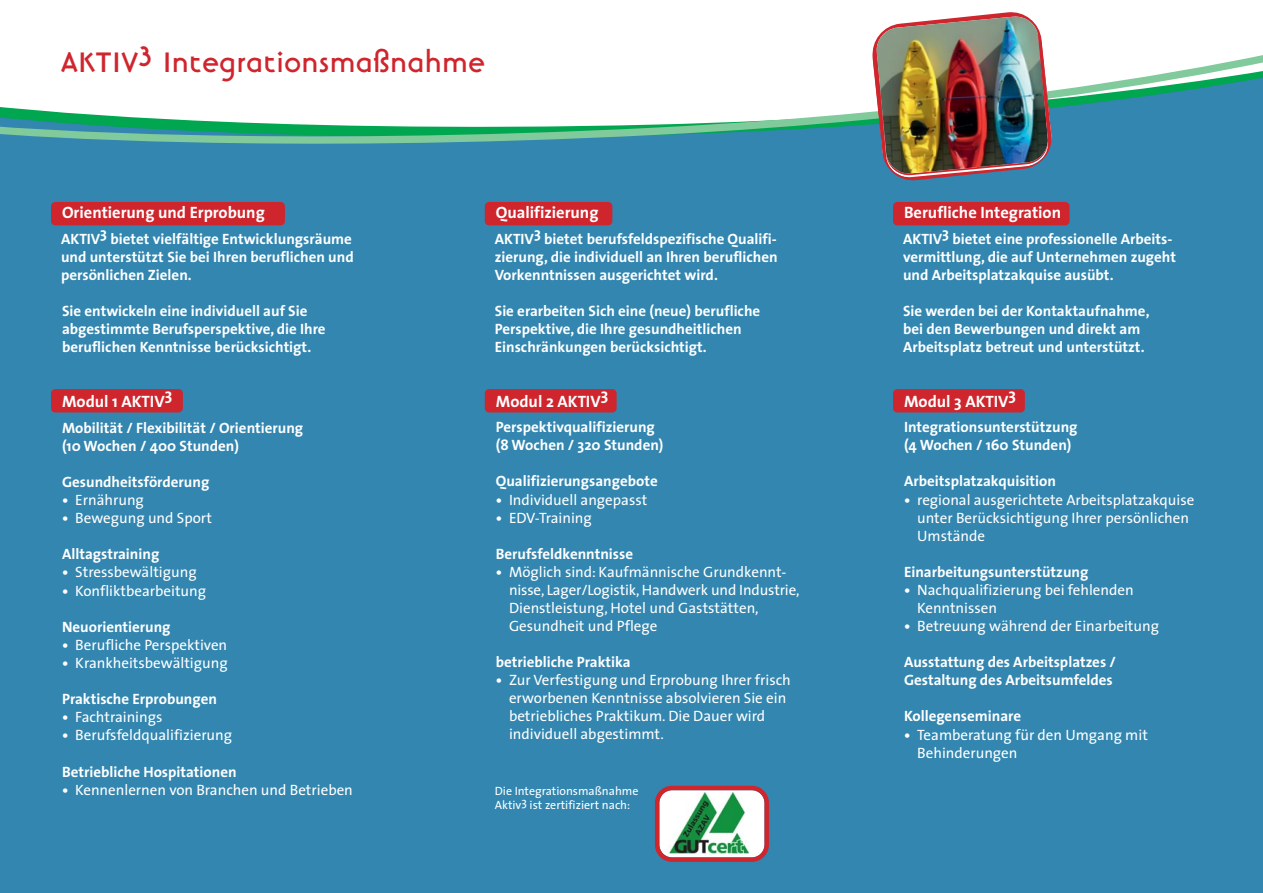
<style>
.page{position:relative;width:1263px;height:893px;background:#3286b0}
.page>*{position:absolute;margin:0;border:0;box-sizing:border-box;transform-origin:0 0}
.t1{font:700 34.5px "Linotype Banjoman Text";letter-spacing:.025em;color:#cf252d}
.t2{font:700 16.5px "The Sans";color:#fff}
.t3{font:700 15px/18px "The Sans";color:#fff}
.t4{font:15px/18px "The Sans";color:#fff}
.t5{font:12px/14.4px "The Sans";color:#fff}
.s1{font-weight:700}
</style>
<div class="page">
<div style="left:0;top:0;width:1263px;height:54px;background:#fff"></div>
<svg style="left:0;top:54px;width:1263px;height:90px;fill:#fff"></svg>
<div style="left:51px;top:202px;width:234px;height:23px;background:#cf252d;border-radius:4px"></div>
<img style="left:871px;top:11px;width:182px;height:170px">
<div style="left:485px;top:202px;width:127px;height:23px;background:#cf252d;border-radius:4px"></div>
<div style="left:893px;top:202px;width:176px;height:23px;background:#cf252d;border-radius:4px"></div>
<div style="left:51px;top:389px;width:132px;height:23px;background:#cf252d;border-radius:4px"></div>
<div style="left:485px;top:389px;width:132px;height:23px;background:#cf252d;border-radius:4px"></div>
<div style="left:893px;top:389px;width:132px;height:23px;background:#cf252d;border-radius:4px"></div>
<svg style="left:655px;top:786px;width:114px;height:76px"></svg>
<h1 class="t1" style="left:61px;top:48px;width:425px">AKTIV3 Integrationsmaßnahme</h1>
<p class="t2" style="left:62px;top:206px;width:204px">Orientierung und Erprobung</p>
<p class="t3" style="left:61px;top:231px;width:294px">AKTIV3 bietet vielfältige Entwicklungsräume und unterstützt Sie bei Ihren beruflichen und persönlichen Zielen.</p>
<p class="t3" style="left:62px;top:303px;width:265px">Sie entwickeln eine individuell auf Sie abgestimmte Berufsperspektive, die Ihre beruflichen Kenntnisse berücksichtigt.</p>
<p class="t2" style="left:62px;top:395px;width:112px">Modul 1 AKTIV3</p>
<p class="t3" style="left:62px;top:420px;width:243px">Mobilität / Flexibilität / Orientierung (10 Wochen / 400 Stunden)</p>
<p class="t3" style="left:62px;top:474px;width:149px">Gesundheitsförderung</p>
<p class="t4" style="left:62px;top:492px;width:83px"><span class="s1">•</span> Ernährung</p>
<p class="t4" style="left:62px;top:510px;width:151px"><span class="s1">•</span> Bewegung und Sport</p>
<p class="t3" style="left:62px;top:547px;width:99px">Alltagstraining</p>
<p class="t4" style="left:62px;top:565px;width:136px"><span class="s1">•</span> Stressbewältigung</p>
<p class="t4" style="left:62px;top:583px;width:146px"><span class="s1">•</span> Konfliktbearbeitung</p>
<p class="t3" style="left:62px;top:619px;width:110px">Neuorientierung</p>
<p class="t4" style="left:62px;top:637px;width:167px"><span class="s1">•</span> Berufliche Perspektiven</p>
<p class="t4" style="left:62px;top:655px;width:167px"><span class="s1">•</span> Krankheitsbewältigung</p>
<p class="t3" style="left:62px;top:691px;width:156px">Praktische Erprobungen</p>
<p class="t4" style="left:62px;top:710px;width:102px"><span class="s1">•</span> Fachtrainings</p>
<p class="t4" style="left:62px;top:728px;width:172px"><span class="s1">•</span> Berufsfeldqualifizierung</p>
<p class="t3" style="left:62px;top:764px;width:176px">Betriebliche Hospitationen</p>
<p class="t4" style="left:62px;top:782px;width:292px"><span class="s1">•</span> Kennenlernen von Branchen und Betrieben</p>
<p class="t2" style="left:496px;top:206px;width:104px">Qualifizierung</p>
<p class="t3" style="left:495px;top:231px;width:284px;text-align:justify">AKTIV3 bietet berufsfeldspezifische Qualifi&shy;zierung, die individuell an Ihren beruflichen Vorkenntnissen ausgerichtet wird.</p>
<p class="t3" style="left:495px;top:303px;width:267px">Sie erarbeiten Sich eine (neue) berufliche<br>Perspektive, die Ihre gesundheitlichen<br>Einschränkungen berücksichtigt.</p>
<p class="t2" style="left:496px;top:395px;width:114px">Modul 2 AKTIV3</p>
<p class="t3" style="left:496px;top:420px;width:169px">Perspektivqualifizierung (8 Wochen / 320 Stunden)</p>
<p class="t3" style="left:496px;top:474px;width:163px">Qualifizierungsangebote</p>
<p class="t4" style="left:496px;top:492px;width:153px"><span class="s1">•</span> Individuell angepasst</p>
<p class="t4" style="left:496px;top:510px;width:98px"><span class="s1">•</span> EDV-Training</p>
<p class="t3" style="left:496px;top:546px;width:139px">Berufsfeldkenntnisse</p>
<p class="t4" style="left:509px;top:564px;width:292px;text-indent:-13px"><span class="s1">•</span> Möglich sind: Kaufmännische Grundkennt&shy;nisse, Lager/Logistik, Handwerk und Industrie, Dienstleistung, Hotel und Gaststätten, Gesundheit und Pflege</p>
<p class="t3" style="left:496px;top:655px;width:136px">betriebliche Praktika</p>
<p class="t4" style="left:509px;top:673px;width:283px;text-indent:-13px"><span class="s1">•</span> Zur Verfestigung und Erprobung Ihrer frisch erworbenen Kenntnisse absolvieren Sie ein betriebliches Praktikum. Die Dauer wird individuell abgestimmt.</p>
<p class="t5" style="left:495px;top:785px;width:145px">Die Integrationsmaßnahme<br>Aktiv3 ist zertifiziert nach:</p>
<p class="t2" style="left:904px;top:206px;width:159px">Berufliche Integration</p>
<p class="t3" style="left:903px;top:231px;width:274px">AKTIV3 bietet eine professionelle Arbeits&shy;vermittlung, die auf Unternehmen zugeht und Arbeitsplatzakquise ausübt.</p>
<p class="t3" style="left:903px;top:303px;width:248px">Sie werden bei der Kontaktaufnahme, bei den Bewerbungen und direkt am<br>Arbeitsplatz betreut und unterstützt.</p>
<p class="t2" style="left:904px;top:395px;width:114px">Modul 3 AKTIV3</p>
<p class="t3" style="left:904px;top:420px;width:175px">Integrationsunterstützung (4 Wochen / 160 Stunden)</p>
<p class="t3" style="left:904px;top:474px;width:154px">Arbeitsplatzakquisition</p>
<p class="t4" style="left:917px;top:492px;width:279px;text-indent:-13px"><span class="s1">•</span> regional ausgerichtete Arbeitsplatzakquise unter Berücksichtigung Ihrer persönlichen<br>Umstände</p>
<p class="t3" style="left:904px;top:564px;width:186px">Einarbeitungsunterstützung</p>
<p class="t4" style="left:917px;top:582px;width:218px;text-indent:-13px"><span class="s1">•</span> Nachqualifizierung bei fehlenden<br>Kenntnissen</p>
<p class="t4" style="left:904px;top:618px;width:256px"><span class="s1">•</span> Betreuung während der Einarbeitung</p>
<p class="t3" style="left:904px;top:655px;width:213px">Ausstattung des Arbeitsplatzes /<br>Gestaltung des Arbeitsumfeldes</p>
<p class="t3" style="left:904px;top:709px;width:119px">Kollegenseminare</p>
<p class="t4" style="left:917px;top:727px;width:232px;text-indent:-13px"><span class="s1">•</span> Teamberatung für den Umgang mit<br>Behinderungen</p>
</div>
